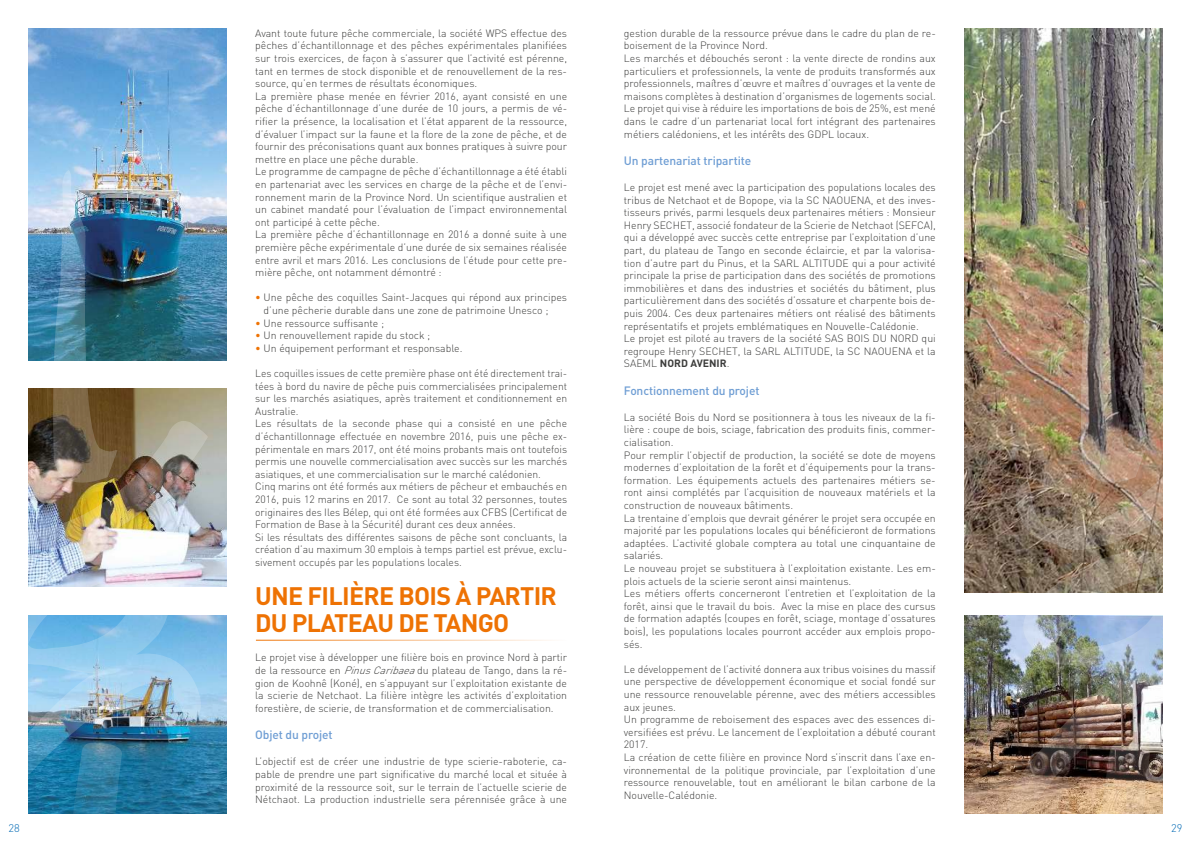
<style>
.page{position:relative;width:1191px;height:842px;background:#fff}
.page>*{position:absolute;margin:0;border:0;box-sizing:border-box;transform-origin:0 0}
.t1{font:700 25px/27px "DIN";letter-spacing:-.03em;color:#ee7203}
.t2{font:500 12px "DIN";letter-spacing:-.01em;color:#6f9ed4}
.t3{font:300 11px "DIN";color:#0069b4}
.t4{font:300 10.5px/12.6px "DIN";color:#3c3c3b}
.s1{color:#ee7203}
.s2{font-style:italic}
.s3{font-weight:700}
</style>
<div class="page">
<hr style="left:256px;top:640px;width:311px;height:1px;background:#ee7203">
<img style="left:208px;top:615px;width:19px;height:199px">
<img style="left:964px;top:615px;width:41px;height:199px">
<img style="left:208px;top:388px;width:19px;height:199px">
<img style="left:964px;top:28px;width:198px;height:564px">
<img style="left:28px;top:28px;width:199px;height:332px">
<img style="left:28px;top:170px;width:180px;height:644px">
<img style="left:1005px;top:170px;width:158px;height:644px">
<p class="t4" style="left:255px;top:27px;width:313px">Avant toute future pêche commerciale, la société WPS effectue des pêches d’échantillonnage et des pêches expérimentales planifiées sur trois exercices, de façon à s’assurer que l’activité est pérenne, tant en termes de stock disponible et de renouvellement de la res&shy;source, qu’en termes de résultats économiques.<br>La première phase menée en février 2016, ayant consisté en une pêche d’échantillonnage d’une durée de 10 jours, a permis de vé&shy;rifier la présence, la localisation et l’état apparent de la ressource, d’évaluer l’impact sur la faune et la flore de la zone de pêche, et de fournir des préconisations quant aux bonnes pratiques à suivre pour mettre en place une pêche durable.<br>Le programme de campagne de pêche d’échantillonnage a été établi en partenariat avec les services en charge de la pêche et de l’envi&shy;ronnement marin de la Province Nord. Un scientifique australien et un cabinet mandaté pour l’évaluation de l’impact environnemental ont participé à cette pêche.<br>La première pêche d’échantillonnage en 2016 a donné suite à une première pêche expérimentale d’une durée de six semaines réalisée entre avril et mars 2016. Les conclusions de l’étude pour cette pre&shy;mière pêche, ont notamment démontré :</p>
<p class="t4" style="left:264px;top:291px;width:305px;text-indent:-8px"><span class="s1">•</span> Une pêche des coquilles Saint-Jacques qui répond aux principes d’une pêcherie durable dans une zone de patrimoine Unesco ;</p>
<p class="t4" style="left:255px;top:317px;width:130px"><span class="s1">•</span> Une ressource suffisante ;</p>
<p class="t4" style="left:255px;top:329px;width:177px"><span class="s1">•</span> Un renouvellement rapide du stock ;</p>
<p class="t4" style="left:255px;top:342px;width:209px"><span class="s1">•</span> Un équipement performant et responsable.</p>
<p class="t4" style="left:255px;top:367px;width:313px">Les coquilles issues de cette première phase ont été directement trai&shy;tées à bord du navire de pêche puis commercialisées principalement sur les marchés asiatiques, après traitement et conditionnement en Australie.<br>Les résultats de la seconde phase qui a consisté en une pêche d’échantillonnage effectuée en novembre 2016, puis une pêche ex&shy;périmentale en mars 2017, ont été moins probants mais ont toutefois permis une nouvelle commercialisation avec succès sur les marchés asiatiques, et une commercialisation sur le marché calédonien.<br>Cinq marins ont été formés aux métiers de pêcheur et embauchés en 2016, puis 12 marins en 2017. Ce sont au total 32 personnes, toutes originaires des Iles Bélep, qui ont été formées aux CFBS (Certificat de Formation de Base à la Sécurité) durant ces deux années.<br>Si les résultats des différentes saisons de pêche sont concluants, la création d’au maximum 30 emplois à temps partiel est prévue, exclu&shy;sivement occupés par les populations locales.</p>
<h1 class="t1" style="left:255px;top:582px;width:303px">UNE FILIÈRE BOIS À PARTIR<br>DU PLATEAU DE TANGO</h1>
<p class="t4" style="left:255px;top:651px;width:313px;text-align:justify">Le projet vise à développer une filière bois en province Nord à partir de la ressource en <span class="s2">PinusCaribaea</span>du plateau de Tango, dans la ré&shy;gion de Koohnê (Koné), en s’appuyant sur l’exploitation existante de la scierie de Netchaot. La filière intègre les activités d’exploitation forestière, de scierie, de transformation et de commercialisation.</p>
<p class="t2" style="left:255px;top:730px;width:79px">Objet du projet</p>
<p class="t4" style="left:255px;top:755px;width:313px;text-align:justify">L’objectif est de créer une industrie de type scierie-raboterie, ca&shy;pable de prendre une part significative du marché local et située à proximité de la ressource soit, sur le terrain de l’actuelle scierie de Nétchaot. La production industrielle sera pérennisée grâce à une</p>
<p class="t4" style="left:624px;top:27px;width:313px">gestion durable de la ressource prévue dans le cadre du plan de re&shy;boisement de la Province Nord.<br>Les marchés et débouchés seront : la vente directe de rondins aux particuliers et professionnels, la vente de produits transformés aux professionnels, maîtres d’œuvre et maîtres d’ouvrages et la vente de maisons complètes à destination d’organismes de logements social.<br>Le projet qui vise à réduire les importations de bois de 25%, est mené dans le cadre d’un partenariat local fort intégrant des partenaires métiers calédoniens, et les intérêts des GDPL locaux.</p>
<p class="t2" style="left:624px;top:156px;width:129px">Un partenariat tripartite</p>
<p class="t4" style="left:624px;top:181px;width:313px">Le projet est mené avec la participation des populations locales des tribus de Netchaot et de Bopope, via la SC NAOUENA, et des inves&shy;tisseurs privés, parmi lesquels deux partenaires métiers : Monsieur Henry SECHET, associé fondateur de la Scierie de Netchaot (SEFCA), qui a développé avec succès cette entreprise par l’exploitation d’une part, du plateau de Tango en seconde éclaircie, et par la valorisa&shy;tion d’autre part du Pinus, et la SARL ALTITUDE qui a pour activité principale la prise de participation dans des sociétés de promotions immobilières et dans des industries et sociétés du bâtiment, plus particulièrement dans des sociétés d’ossature et charpente bois de&shy;puis 2004. Ces deux partenaires métiers ont réalisé des bâtiments représentatifs et projets emblématiques en Nouvelle-Calédonie.<br>Le projet est piloté au travers de la société SAS BOIS DU NORD qui regroupe Henry SECHET, la SARL ALTITUDE, la SC NAOUENA et la SAEML <span class="s3">NORD AVENIR</span>.</p>
<p class="t2" style="left:624px;top:385px;width:137px">Fonctionnement du projet</p>
<p class="t4" style="left:624px;top:411px;width:313px">La société Bois du Nord se positionnera à tous les niveaux de la fi&shy;lière : coupe de bois, sciage, fabrication des produits finis, commer&shy;cialisation.<br>Pour remplir l’objectif de production, la société se dote de moyens modernes d’exploitation de la forêt et d’équipements pour la trans&shy;formation. Les équipements actuels des partenaires métiers se&shy;ront ainsi complétés par l’acquisition de nouveaux matériels et la construction de nouveaux bâtiments.<br>La trentaine d’emplois que devrait générer le projet sera occupée en majorité par les populations locales qui bénéficieront de formations adaptées. L’activité globale comptera au total une cinquantaine de salariés.<br>Le nouveau projet se substituera à l’exploitation existante. Les em&shy;plois actuels de la scierie seront ainsi maintenus.<br>Les métiers offerts concerneront l’entretien et l’exploitation de la forêt, ainsi que le travail du bois. Avec la mise en place des cursus de formation adaptés (coupes en forêt, sciage, montage d’ossatures bois), les populations locales pourront accéder aux emplois propo&shy;sés.</p>
<p class="t4" style="left:624px;top:663px;width:313px">Le développement de l’activité donnera aux tribus voisines du massif une perspective de développement économique et social fondé sur une ressource renouvelable pérenne, avec des métiers accessibles aux jeunes.<br>Un programme de reboisement des espaces avec des essences di&shy;versifiées est prévu. Le lancement de l’exploitation a débuté courant 2017.<br>La création de cette filière en province Nord s’inscrit dans l’axe en&shy;vironnemental de la politique provinciale, par l’exploitation d’une ressource renouvelable, tout en améliorant le bilan carbone de la Nouvelle-Calédonie.</p>
<p class="t3" style="left:9px;top:822px;width:13px">28</p>
<p class="t3" style="left:1171px;top:822px;width:13px">29</p>
</div>
